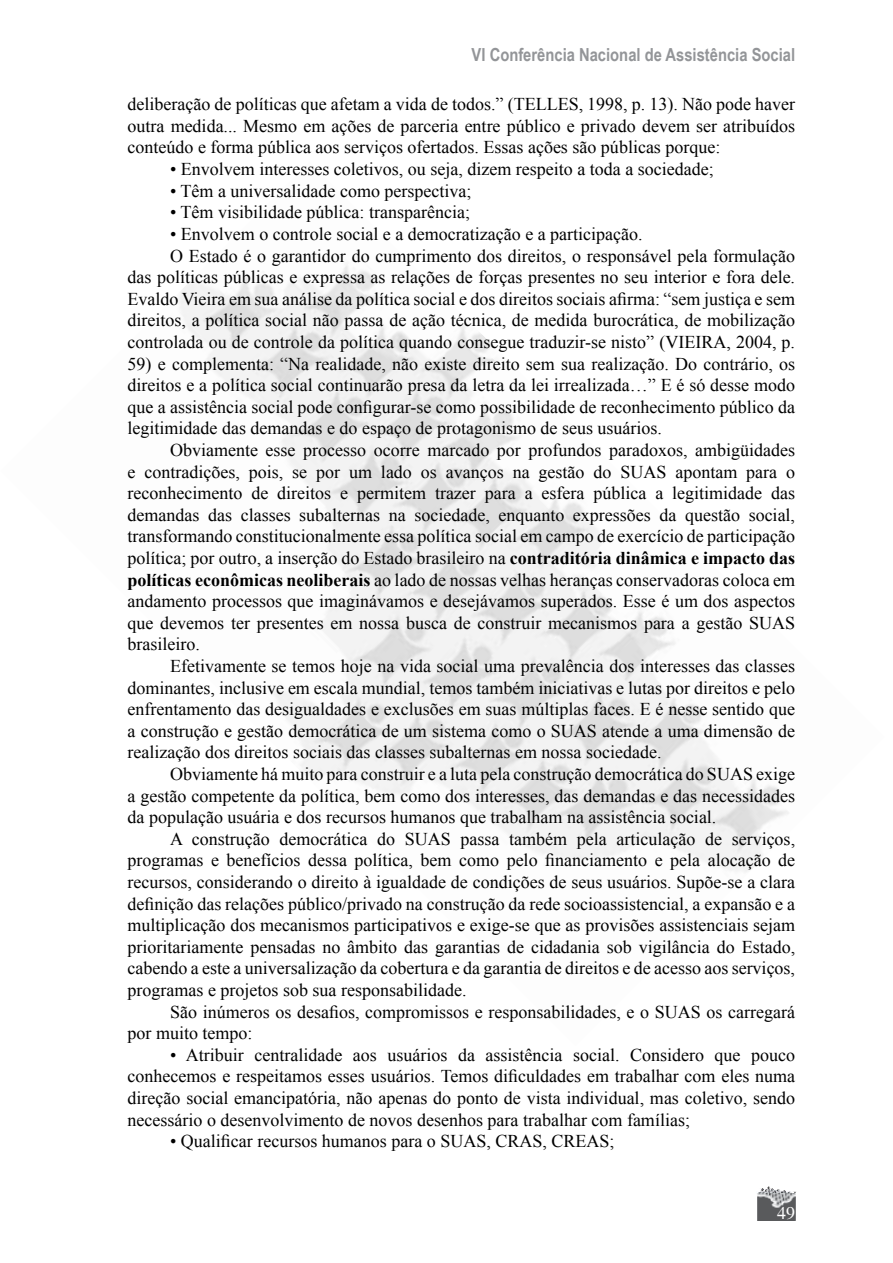
<style>
.page{position:relative;width:893px;height:1263px;background:#fff}
.page>*{position:absolute;margin:0;border:0;box-sizing:border-box;transform-origin:0 0}
.t1{font:18px/21.6px "Times New Roman";color:#000;text-align:justify}
.t2{font:700 18px "Arial Narrow";color:#939598}
.t3{font:18px "Times";color:#fff}
.s1{font-weight:700}
</style>
<div class="page">
<img style="left:757px;top:1191px;width:39px;height:30px">
<img style="left:760px;top:1190px;width:26px;height:1px">
<svg style="left:761px;top:1186px;width:19px;height:4px"></svg>
<p class="t2" style="left:472px;top:41px;width:325px">VI Conferência Nacional de Assistência Social</p>
<p class="t1" style="left:128px;top:93px;width:669px">deliberação de políticas que afetam a vida de todos.” (TELLES, 1998, p. 13). Não pode haver outra medida... Mesmo em ações de parceria entre público e privado devem ser atribuídos conteúdo e forma pública aos serviços ofertados. Essas ações são públicas porque:</p>
<p class="t1" style="left:170px;top:158px;width:545px">• Envolvem interesses coletivos, ou seja, dizem respeito a toda a sociedade;</p>
<p class="t1" style="left:170px;top:180px;width:303px">• Têm a universalidade como perspectiva;</p>
<p class="t1" style="left:170px;top:201px;width:301px">• Têm visibilidade pública: transparência;</p>
<p class="t1" style="left:170px;top:223px;width:474px">• Envolvem o controle social e a democratização e a participação.</p>
<p class="t1" style="left:170px;top:244px;width:627px">O Estado é o garantidor do cumprimento dos direitos, o responsável pela formulação</p>
<p class="t1" style="left:128px;top:266px;width:669px">das políticas públicas e expressa as relações de forças presentes no seu interior e fora dele.</p>
<p class="t1" style="left:128px;top:288px;width:669px">Evaldo Vieira em sua análise da política social e dos direitos sociais afirma: “sem justiça e sem</p>
<p class="t1" style="left:128px;top:309px;width:669px">direitos, a política social não passa de ação técnica, de medida burocrática, de mobilização</p>
<p class="t1" style="left:128px;top:331px;width:669px">controlada ou de controle da política quando consegue traduzir-se nisto” (VIEIRA, 2004, p.</p>
<p class="t1" style="left:128px;top:352px;width:669px">59) e complementa: “Na realidade, não existe direito sem sua realização. Do contrário, os direitos e a política social continuarão presa da letra da lei irrealizada…” E é só desse modo que a assistência social pode configurar-se como possibilidade de reconhecimento público da legitimidade das demandas e do espaço de protagonismo de seus usuários.</p>
<p class="t1" style="left:128px;top:439px;width:669px;text-indent:43px">Obviamente esse processo ocorre marcado por profundos paradoxos, ambigüidades e contradições, pois, se por um lado os avanços na gestão do SUAS apontam para o reconhecimento de direitos e permitem trazer para a esfera pública a legitimidade das demandas das classes subalternas na sociedade, enquanto expressões da questão social, transformando constitucionalmente essa política social em campo de exercício de participação política; por outro, a inserção do Estado brasileiro na <span class="s1">contraditória dinâmica e impacto das políticas econômicas neoliberais</span> ao lado de nossas velhas heranças conservadoras coloca em andamento processos que imaginávamos e desejávamos superados. Esse é um dos aspectos que devemos ter presentes em nossa busca de construir mecanismos para a gestão SUAS brasileiro.</p>
<p class="t1" style="left:128px;top:655px;width:669px;text-indent:43px">Efetivamente se temos hoje na vida social uma prevalência dos interesses das classes dominantes, inclusive em escala mundial, temos também iniciativas e lutas por direitos e pelo enfrentamento das desigualdades e exclusões em suas múltiplas faces. E é nesse sentido que a construção e gestão democrática de um sistema como o SUAS atende a uma dimensão de realização dos direitos sociais das classes subalternas em nossa sociedade.</p>
<p class="t1" style="left:128px;top:763px;width:669px;text-indent:43px">Obviamente há muito para construir e a luta pela construção democrática do SUAS exige a gestão competente da política, bem como dos interesses, das demandas e das necessidades da população usuária e dos recursos humanos que trabalham na assistência social.</p>
<p class="t1" style="left:128px;top:828px;width:669px;text-indent:43px">A construção democrática do SUAS passa também pela articulação de serviços, programas e benefícios dessa política, bem como pelo financiamento e pela alocação de recursos, considerando o direito à igualdade de condições de seus usuários. Supõe-se a clara definição das relações público/privado na construção da rede socioassistencial, a expansão e a multiplicação dos mecanismos participativos e exige-se que as provisões assistenciais sejam prioritariamente pensadas no âmbito das garantias de cidadania sob vigilância do Estado, cabendo a este a universalização da cobertura e da garantia de direitos e de acesso aos serviços, programas e projetos sob sua responsabilidade.</p>
<p class="t1" style="left:128px;top:1000px;width:669px;text-indent:43px">São inúmeros os desafios, compromissos e responsabilidades, e o SUAS os carregará por muito tempo:</p>
<p class="t1" style="left:128px;top:1044px;width:669px;text-indent:43px">• Atribuir centralidade aos usuários da assistência social. Considero que pouco conhecemos e respeitamos esses usuários. Temos dificuldades em trabalhar com eles numa direção social emancipatória, não apenas do ponto de vista individual, mas coletivo, sendo necessário o desenvolvimento de novos desenhos para trabalhar com famílias;</p>
<p class="t1" style="left:170px;top:1130px;width:446px">• Qualificar recursos humanos para o SUAS, CRAS, CREAS;</p>
<p class="t3" style="left:777px;top:1202px;width:19px">49</p>
</div>
